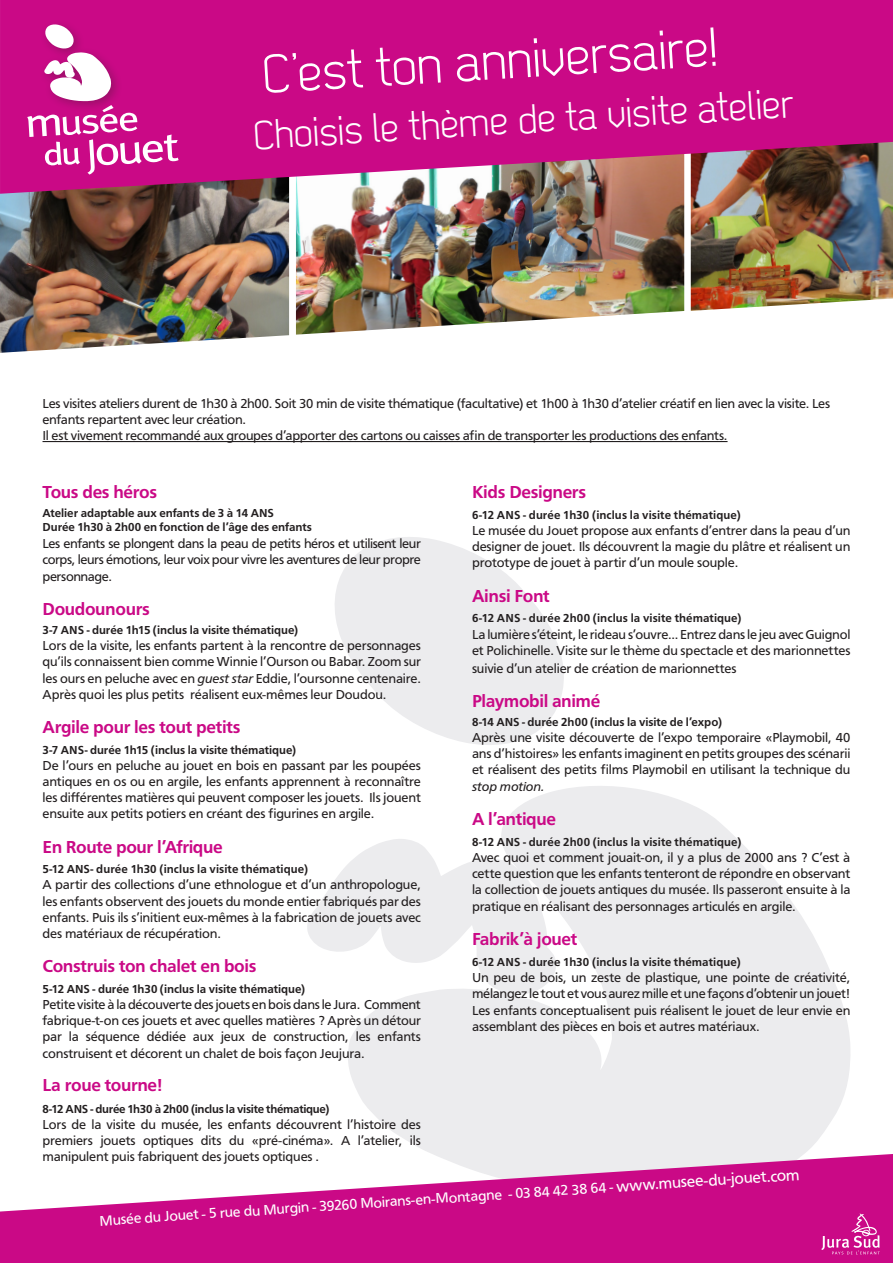
<style>
.page{position:relative;width:893px;height:1263px;background:#fff}
.page>*{position:absolute;margin:0;border:0;box-sizing:border-box;transform-origin:0 0}
.t1{font:54.6px "Dekar";color:#fff}
.t2{font:40.95px "Dekar";color:#fff}
._05{font:700 18px "Carto Gothic Std";letter-spacing:-.02em;color:#ca0986}
._01{font:700 18px "Carto Gothic Std";letter-spacing:-.02em;color:#ca0986}
.t3{font:14.7px "Carto Gothic Std";color:#fff}
._01-2{font:13.5px/16.2px "Carto Gothic Std";letter-spacing:-.01em;color:#231f20;text-align:justify}
._02{font:13.5px/16.2px "Carto Gothic Std";letter-spacing:-.015em;color:#231f20}
._05-2{font:13.5px/16.2px "Carto Gothic Std";letter-spacing:-.015em;color:#231f20;text-align:justify}
._05-3{font:700 12px "Carto Gothic Std";color:#231f20}
._05-4{font:700 12px "Carto Gothic Std";letter-spacing:-.025em;color:#231f20}
.s1{font-style:italic}
.s2{font-size:16.2px}
</style>
<div class="page">
<img style="left:0;top:194px;width:289px;height:159px">
<img style="left:296px;top:194px;width:388px;height:141px">
<img style="left:691px;top:194px;width:202px;height:117px">
<svg style="left:348px;top:786px;width:502px;height:368px;fill:#ececee"></svg>
<svg style="left:335px;top:537px;width:229px;height:208px;fill:#ececee"></svg>
<svg style="left:307px;top:838px;width:250px;height:157px"></svg>
<svg style="left:0;top:0;width:893px;height:194px;fill:#ca0986"></svg>
<svg style="left:0;top:1154px;width:893px;height:109px;fill:#ca0986"></svg>
<svg style="left:821px;top:1213px;width:59px;height:41px"></svg>
<div style="left:39px;top:18px;width:84px;height:95px;background:#ca0986"></div>
<svg style="left:27px;top:24px;width:152px;height:151px"></svg>
<hr style="left:43px;top:441px;width:685px;height:1px;background:#231f20">
<p class="t1" style="left:261px;top:45px;width:458px;rotate:-3deg">C’est ton anniversaire!</p>
<p class="t2" style="left:252px;top:113px;width:543px;rotate:-3deg">Choisis le thème de ta visite atelier</p>
<p class="_02" style="left:43px;top:395px;width:789px">Les visites ateliers durent de 1h30 à 2h00. Soit 30 min de visite thématique (facultative) et 1h00 à 1h30 d’atelier créatif en lien avec la visite. Les enfants repartent avec leur création.</p>
<p class="_02" style="left:43px;top:428px;width:686px">Il est vivement recommandé aux groupes d’apporter des cartons ou caisses afin de transporter les productions des enfants.</p>
<p class="_05" style="left:43px;top:482px;width:116px">Tous des héros</p>
<p class="_05-3" style="left:43px;top:506px;width:233px">Atelier adaptable aux enfants de 3 à 14 ANS</p>
<p class="_05-3" style="left:43px;top:521px;width:271px">Durée 1h30 à 2h00 en fonction de l’âge des enfants</p>
<p class="_05-2" style="left:43px;top:535px;width:380px">Les enfants se plongent dans la peau de petits héros et utilisent leur corps, leurs émotions, leur voix pour vivre les aventures de leur propre personnage.</p>
<p class="_05" style="left:43px;top:599px;width:109px">Doudounours</p>
<p class="_05-3" style="left:43px;top:623px;width:257px">3-7 ANS - durée 1h15 (inclus la visite thématique)</p>
<p class="_01-2" style="left:43px;top:638px;width:380px">Lors de la visite, les enfants partent à la rencontre de personnages qu’ils connaissent bien comme Winnie l’Ourson ou Babar. Zoom sur les ours en peluche avec en <span class="s1">guest star</span> Eddie, l’oursonne centenaire.<br>Après quoi les plus petits réalisent eux-mêmes leur Doudou.</p>
<p class="_01" style="left:43px;top:717px;width:200px">Argile pour les tout petits</p>
<p class="_05-3" style="left:43px;top:743px;width:255px">3-7 ANS- durée 1h15 (inclus la visite thématique)</p>
<p class="_05-2" style="left:43px;top:757px;width:380px">De l’ours en peluche au jouet en bois en passant par les poupées antiques en os ou en argile, les enfants apprennent à reconnaître les différentes matières qui peuvent composer les jouets. Ils jouent ensuite aux petits potiers en créant des figurines en argile.</p>
<p class="_05" style="left:43px;top:836px;width:182px">En Route pour l’Afrique</p>
<p class="_05-3" style="left:43px;top:862px;width:267px">5-12 ANS- durée 1h30 (inclus la visite thématique)</p>
<p class="_01-2" style="left:43px;top:877px;width:380px">A partir des collections d’une ethnologue et d’un anthropologue, les enfants observent des jouets du monde entier fabriqués par des enfants. Puis ils s’initient eux-mêmes à la fabrication de jouets avec des matériaux de récupération.</p>
<p class="_05" style="left:43px;top:956px;width:215px">Construis ton chalet en bois</p>
<p class="_05-3" style="left:43px;top:982px;width:264px">5-12 ANS - durée 1h30 (inclus la visite thématique)</p>
<p class="_02" style="left:43px;top:996px;width:380px;text-align:justify">Petite visite à la découverte des jouets en bois dans le Jura. Comment fabrique-t-on ces jouets et avec quelles matières ? Après un détour par la séquence dédiée aux jeux de construction, les enfants construisent et décorent un chalet de bois façon Jeujura.</p>
<p class="_05" style="left:43px;top:1074px;width:122px">La roue tourne!</p>
<p class="_05-4" style="left:43px;top:1101px;width:288px">8-12 ANS - durée 1h30 à 2h00 (inclus la visite thématique)</p>
<p class="_01-2" style="left:43px;top:1116px;width:380px">Lors de la visite du musée, les enfants découvrent l’histoire des premiers jouets optiques dits du «pré-cinéma». A l’atelier, ils manipulent puis fabriquent des jouets optiques .</p>
<p class="_05" style="left:472px;top:482px;width:116px">Kids Designers</p>
<p class="_05-3" style="left:472px;top:508px;width:270px">6-12 ANS - durée 1h30 (inclus la visite thématique)</p>
<p class="_05-2" style="left:472px;top:522px;width:380px">Le musée du Jouet propose aux enfants d’entrer dans la peau d’un designer de jouet. Ils découvrent la magie du plâtre et réalisent un prototype de jouet à partir d’un moule souple.</p>
<p class="_05" style="left:472px;top:585px;width:79px">Ainsi Font</p>
<p class="_05-3" style="left:472px;top:611px;width:271px">6-12 ANS - durée 2h00 (inclus la visite thématique)</p>
<p class="_02" style="left:472px;top:626px;width:380px">La lumière s’éteint, le rideau s’ouvre... Entrez dans le jeu avec Guignol et Polichinelle. Visite sur le thème du spectacle et des marionnettes</p>
<p class="_02" style="left:472px;top:660px;width:266px">suivie d’un atelier de création de marionnettes</p>
<p class="_05" style="left:472px;top:691px;width:130px">Playmobil animé</p>
<p class="_05-3" style="left:472px;top:715px;width:252px">8-14 ANS - durée 2h00 (inclus la visite de l’expo)</p>
<p class="_01-2" style="left:472px;top:729px;width:380px">Après une visite découverte de l’expo temporaire «Playmobil, 40 ans d’histoires» les enfants imaginent en petits groupes des scénarii et réalisent des petits films Playmobil en utilisant la technique du <span class="s1">stop motion.</span></p>
<p class="_05" style="left:472px;top:808px;width:86px">A l’antique</p>
<p class="_05-3" style="left:472px;top:835px;width:271px">8-12 ANS - durée 2h00 (inclus la visite thématique)</p>
<p class="_01-2" style="left:472px;top:849px;width:380px">Avec quoi et comment jouait-on, il y a plus de 2000 ans ? C’est à cette question que les enfants tenteront de répondre en observant la collection de jouets antiques du musée. Ils passeront ensuite à la pratique en réalisant des personnages articulés en argile.</p>
<p class="_05" style="left:472px;top:929px;width:107px">Fabrik’à jouet</p>
<p class="_05-3" style="left:472px;top:955px;width:270px">6-12 ANS - durée 1h30 (inclus la visite thématique)</p>
<p class="_01-2" style="left:472px;top:970px;width:380px">Un peu de bois, un zeste de plastique, une pointe de créativité, mélangez le tout et vous aurez mille et une façons d’obtenir un jouet!</p>
<p class="_01-2" style="left:472px;top:1002px;width:380px">Les enfants conceptualisent puis réalisent le jouet de leur envie en assemblant des pièces en bois et autres matériaux.</p>
<p class="t3" style="left:99px;top:1213px;width:703px;rotate:-4deg">Musée du Jouet - 5 rue du Murgin - 39260 Moirans-en-Montagne - 03 84 42 38 64 - <span class="s2">www.musee-du-jouet.com</span></p>
</div>
